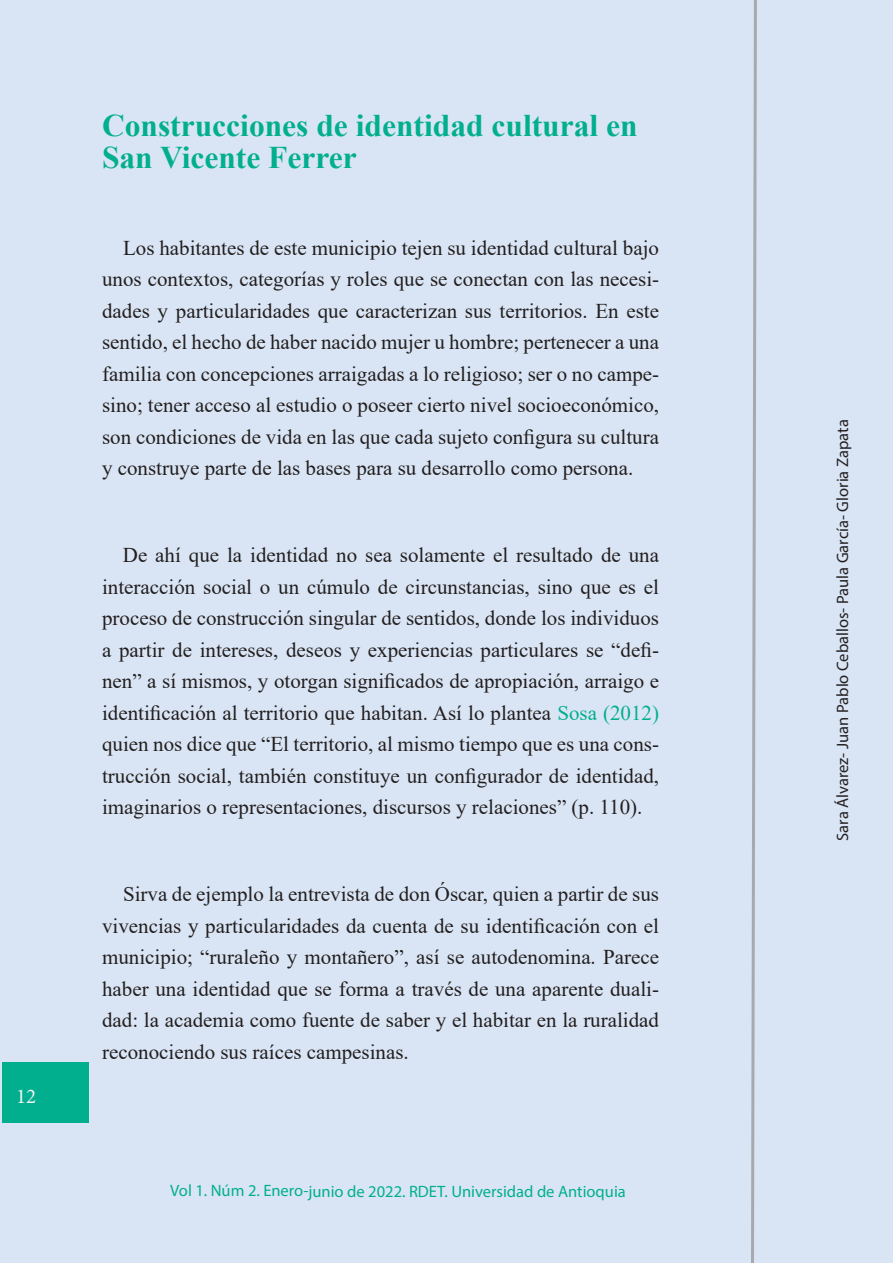
<style>
.page{position:relative;width:893px;height:1263px;background:#d9e5f4}
.page>*{position:absolute;margin:0;border:0;box-sizing:border-box;transform-origin:0 0}
.t1{font:700 31.5px/31.5px "Times New Roman";color:#01af8f}
.t2{font:21px/31.5px "Times New Roman";color:#231f20;text-align:justify}
.t3{font:21px "Minion Pro";color:#f0f1f2}
.t4{font:16.5px "Myriad Pro";letter-spacing:-.005em;color:#01af8f}
.t5{font:16.5px "Myriad Pro";color:#231f20}
.s1{color:#01af8f}
</style>
<div class="page">
<div style="left:2px;top:1062px;width:87px;height:61px;background:#01af8f"></div>
<svg style="left:751px;top:0;width:6px;height:1263px"></svg>
<p class="t3" style="left:16px;top:1082px;width:22px">12</p>
<p class="t1" style="left:102px;top:109px;width:537px">Construcciones de identidad cultural en<br>San Vicente Ferrer</p>
<p class="t2" style="left:102px;top:231px;width:559px;text-indent:21px">Los habitantes de este municipio tejen su identidad cultural bajo unos contextos, categorías y roles que se conectan con las necesi&shy;dades y particularidades que caracterizan sus territorios. En este sentido, el hecho de haber nacido mujer u hombre; pertenecer a una familia con concepciones arraigadas a lo religioso; ser o no campe&shy;sino; tener acceso al estudio o poseer cierto nivel socioeconómico, son condiciones de vida en las que cada sujeto configura su cultura y construye parte de las bases para su desarrollo como persona.</p>
<p class="t2" style="left:102px;top:539px;width:559px;text-indent:21px">De ahí que la identidad no sea solamente el resultado de una interacción social o un cúmulo de circunstancias, sino que es el proceso de construcción singular de sentidos, donde los individuos a partir de intereses, deseos y experiencias particulares se “defi&shy;nen” a sí mismos, y otorgan significados de apropiación, arraigo e identificación al territorio que habitan. Así lo plantea <span class="s1">Sosa (2012) </span>quien nos dice que “El territorio, al mismo tiempo que es una cons&shy;trucción social, también constituye un configurador de identidad, imaginarios o representaciones, discursos y relaciones” (p. 110).</p>
<p class="t2" style="left:102px;top:878px;width:559px;text-indent:21px">Sirva de ejemplo la entrevista de don Óscar, quien a partir de sus vivencias y particularidades da cuenta de su identificación con el municipio; “ruraleño y montañero”, así se autodenomina. Parece haber una identidad que se forma a través de una aparente duali&shy;dad: la academia como fuente de saber y el habitar en la ruralidad reconociendo sus raíces campesinas.</p>
<p class="t4" style="left:170px;top:1181px;width:457px">Vol 1. Núm 2. Enero-junio de 2022. RDET. Universidad de Antioquia</p>
<p class="t5" style="left:832px;top:841px;width:423px;rotate:-90deg">Sara Álvarez- Juan Pablo Ceballos- Paula García- Gloria Zapata</p>
</div>
